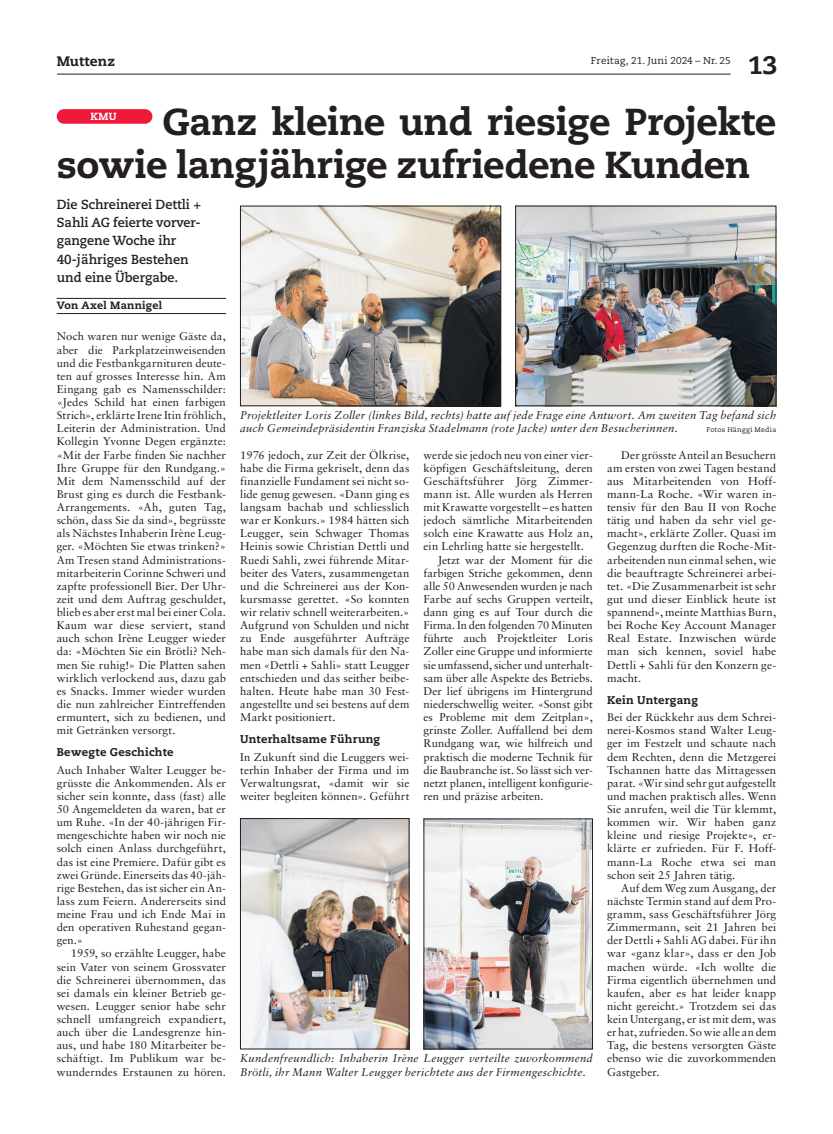
<style>
.page{position:relative;width:833px;height:1134px;background:#fff}
.page>*{position:absolute;margin:0;border:0;box-sizing:border-box;transform-origin:0 0}
.t1{font:800 37.5px/42.5px "Caecilia LT Pro 85";letter-spacing:-.015em;color:#231f20}
.t2{font:800 25.25px "Caecilia LT Pro 85";color:#231f20}
.t3{font:800 13.75px "Caecilia LT Pro 85";letter-spacing:.01em;color:#231f20}
.t4{font:700 13.12px/18.1px "Caecilia LT Pro 75";color:#231f20}
.t5{font:11.25px/13.1px "Sabon LT Pro";color:#231f20;text-align:justify}
.t6{font:italic 11.25px/13.1px "Sabon LT Pro";letter-spacing:.02em;color:#231f20}
.t7{font:800 11.25px "Caecilia LT Pro 85";letter-spacing:.02em;color:#231f20}
.t8{font:11.25px "Sabon LT Pro";letter-spacing:.02em;color:#231f20}
.t9{font:800 10.62px "Caecilia LT Pro 85";letter-spacing:.02em;color:#231f20}
.t10{font:800 10.38px "Caecilia LT Pro 85";color:#fff}
.t11{font:10px "Caecilia LT Pro 55 Roman";letter-spacing:.015em;color:#231f20}
.t12{font:6.88px "Caecilia LT Pro 55 Roman";letter-spacing:.04em;color:#231f20}
</style>
<div class="page">
<hr style="left:57px;top:298px;width:169px;height:1px;background:#231f20">
<hr style="left:57px;top:313px;width:169px;height:1px;background:#231f20">
<div style="left:57px;top:109px;width:95px;height:15px;background:#ed1a3a;border-radius:7px"></div>
<img style="left:425px;top:821px;width:166px;height:226px">
<div style="left:423px;top:819px;width:170px;height:230px;border:1px solid #231f20"></div>
<img style="left:517px;top:208px;width:257px;height:196px">
<div style="left:515px;top:206px;width:261px;height:200px;border:1px solid #231f20"></div>
<img style="left:242px;top:820px;width:165px;height:227px">
<div style="left:240px;top:818px;width:169px;height:231px;border:1px solid #231f20"></div>
<img style="left:242px;top:208px;width:257px;height:196px">
<div style="left:240px;top:206px;width:261px;height:200px;border:1px solid #231f20"></div>
<hr style="left:57px;top:74px;width:673px;height:1px;background:#231f20">
<p class="t3" style="left:57px;top:52px;width:60px">Muttenz</p>
<p class="t11" style="left:591px;top:54px;width:141px">Freitag, 21. Juni 2024 – Nr. 25</p>
<h2 class="t2" style="left:748px;top:48px;width:31px">13</h2>
<h1 class="t1" style="left:57px;top:100px;width:721px;text-indent:106px">Ganz kleine und riesige Projekte sowie langjährige zufriedene Kunden</h1>
<p class="t4" style="left:57px;top:195px;width:146px">Die Schreinerei Dettli +<br>Sahli AG feierte vorver&shy;gangene Woche ihr<br>40-jähriges Bestehen und eine Übergabe.</p>
<p class="t9" style="left:57px;top:298px;width:107px">Von Axel Mannigel</p>
<p class="t5" style="left:57px;top:330px;width:171px">Noch waren nur wenige Gäste da, aber die Parkplatzeinweisenden und die Festbankgarnituren deute&shy;ten auf grosses Interesse hin. Am Eingang gab es Namensschilder: «Jedes Schild hat einen farbigen Strich», erklärte Irene Itin fröhlich, Leiterin der Administration. Und Kollegin Yvonne Degen ergänzte: «Mit der Farbe finden Sie nachher Ihre Gruppe für den Rundgang.» Mit dem Namensschild auf der Brust ging es durch die Festbank-Arrangements. «Ah, guten Tag, schön, dass Sie da sind», begrüsste als Nächstes Inhaberin Irène Leug&shy;ger. «Möchten Sie etwas trinken?» Am Tresen stand Administrations&shy;mitarbeiterin Corinne Schweri und zapfte professionell Bier. Der Uhr&shy;zeit und dem Auftrag geschuldet, blieb es aber erst mal bei einer Cola.<br>Kaum war diese serviert, stand auch schon Irène Leugger wieder da: «Möchten Sie ein Brötli? Neh&shy;men Sie ruhig!» Die Platten sahen wirklich verlockend aus, dazu gab es Snacks. Immer wieder wurden die nun zahlreicher Eintreffenden ermuntert, sich zu bedienen, und mit Getränken versorgt.</p>
<p class="t7" style="left:57px;top:744px;width:118px">Bewegte Geschichte</p>
<p class="t5" style="left:57px;top:763px;width:171px">Auch Inhaber Walter Leugger be&shy;grüsste die Ankommenden. Als er sicher sein konnte, dass (fast) alle 50 Angemeldeten da waren, bat er um Ruhe. «In der 40-jährigen Fir&shy;mengeschichte haben wir noch nie solch einen Anlass durchgeführt, das ist eine Premiere. Dafür gibt es zwei Gründe. Einerseits das 40-jäh&shy;rige Bestehen, das ist sicher ein An&shy;lass zum Feiern. Andererseits sind meine Frau und ich Ende Mai in den operativen Ruhestand gegan&shy;gen.»</p>
<p class="t5" style="left:57px;top:947px;width:171px;text-indent:14px">1959, so erzählte Leugger, habe sein Vater von seinem Grossvater die Schreinerei übernommen, das sei damals ein kleiner Betrieb ge&shy;wesen. Leugger senior habe sehr schnell umfangreich expandiert, auch über die Landesgrenze hin&shy;aus, und habe 180 Mitarbeiter be&shy;schäftigt. Im Publikum war be&shy;wunderndes Erstaunen zu hören.</p>
<p class="t10" style="left:90px;top:109px;width:28px">KMU</p>
<p class="t6" style="left:240px;top:408px;width:537px">Projektleiter Loris Zoller (linkes Bild, rechts) hatte auf jede Frage eine Antwort. Am zweiten Tag befand sich auch Gemeindepräsidentin Franziska Stadelmann (rote Jacke) unter den Besucherinnen.</p>
<p class="t12" style="left:706px;top:425px;width:71px">Fotos Hänggi Media</p>
<p class="t5" style="left:240px;top:448px;width:171px">1976 jedoch, zur Zeit der Ölkrise, habe die Firma gekriselt, denn das finanzielle Fundament sei nicht so&shy;lide genug gewesen. «Dann ging es langsam bachab und schliesslich war er Konkurs.» 1984 hätten sich Leugger, sein Schwager Thomas Heinis sowie Christian Dettli und Ruedi Sahli, zwei führende Mitar&shy;beiter des Vaters, zusammengetan und die Schreinerei aus der Kon&shy;kursmasse gerettet. «So konnten wir relativ schnell weiterarbeiten.» Aufgrund von Schulden und nicht zu Ende ausgeführter Aufträge habe man sich damals für den Na&shy;men «Dettli + Sahli» statt Leugger entschieden und das seither beibe&shy;halten. Heute habe man 30 Fest&shy;angestellte und sei bestens auf dem Markt positioniert.</p>
<p class="t7" style="left:240px;top:731px;width:142px">Unterhaltsame Führung</p>
<p class="t5" style="left:240px;top:750px;width:171px">In Zukunft sind die Leuggers wei&shy;terhin Inhaber der Firma und im Verwaltungsrat, «damit wir sie weiter begleiten können». Geführt</p>
<p class="t5" style="left:607px;top:448px;width:171px;text-indent:14px">Der grösste Anteil an Besuchern am ersten von zwei Tagen bestand aus Mitarbeitenden von Hoff&shy;mann-La Roche. «Wir waren in&shy;tensiv für den Bau II von Roche tätig und haben da sehr viel ge&shy;macht», erklärte Zoller. Quasi im Gegenzug durften die Roche-Mit&shy;arbeitenden nun einmal sehen, wie die beauftragte Schreinerei arbei&shy;tet. «Die Zusammenarbeit ist sehr gut und dieser Einblick heute ist spannend», meinte Matthias Burn, bei Roche Key Account Manager Real Estate. Inzwischen würde man sich kennen, soviel habe Dettli + Sahli für den Konzern ge&shy;macht.</p>
<p class="t7" style="left:607px;top:692px;width:92px">Kein Untergang</p>
<p class="t5" style="left:607px;top:710px;width:171px">Bei der Rückkehr aus dem Schrei&shy;nerei-Kosmos stand Walter Leug&shy;ger im Festzelt und schaute nach dem Rechten, denn die Metzgerei Tschannen hatte das Mittagessen parat. «Wir sind sehr gut aufgestellt und machen praktisch alles. Wenn Sie anrufen, weil die Tür klemmt, kommen wir. Wir haben ganz kleine und riesige Projekte», er&shy;klärte er zufrieden. Für F. Hoff&shy;mann-La Roche etwa sei man schon seit 25 Jahren tätig.</p>
<p class="t5" style="left:607px;top:881px;width:171px;text-indent:14px">Auf dem Weg zum Ausgang, der nächste Termin stand auf dem Pro&shy;gramm, sass Geschäftsführer Jörg Zimmermann, seit 21 Jahren bei der Dettli + Sahli AG dabei. Für ihn war «ganz klar», dass er den Job machen würde. «Ich wollte die Firma eigentlich übernehmen und kaufen, aber es hat leider knapp nicht gereicht.» Trotzdem sei das kein Untergang, er ist mit dem, was er hat, zufrieden. So wie alle an dem Tag, die bestens versorgten Gäste ebenso wie die zuvorkommenden Gastgeber.</p>
<p class="t5" style="left:423px;top:448px;width:171px">werde sie jedoch neu von einer vier-</p>
<p class="t5" style="left:423px;top:461px;width:171px">köpfigen Geschäftsleitung, deren</p>
<p class="t8" style="left:423px;top:474px;width:171px">Geschäftsführer Jörg Zimmer-</p>
<p class="t5" style="left:423px;top:487px;width:171px">mann ist. Alle wurden als Herren</p>
<p class="t5" style="left:423px;top:500px;width:171px">mit Krawatte vorgestellt – es hatten</p>
<p class="t5" style="left:423px;top:513px;width:171px">jedoch sämtliche Mitarbeitenden</p>
<p class="t5" style="left:423px;top:527px;width:171px">solch eine Krawatte aus Holz an,</p>
<p class="t5" style="left:423px;top:540px;width:162px">ein Lehrling hatte sie hergestellt.</p>
<p class="t5" style="left:438px;top:553px;width:157px">Jetzt war der Moment für die</p>
<p class="t5" style="left:423px;top:566px;width:171px">farbigen Striche gekommen, denn</p>
<p class="t5" style="left:423px;top:579px;width:171px">alle 50 Anwesenden wurden je nach</p>
<p class="t5" style="left:423px;top:592px;width:171px">Farbe auf sechs Gruppen verteilt,</p>
<p class="t5" style="left:423px;top:605px;width:171px">dann ging es auf Tour durch die</p>
<p class="t5" style="left:423px;top:618px;width:171px">Firma. In den folgenden 70 Minuten</p>
<p class="t5" style="left:423px;top:632px;width:171px">führte auch Projektleiter Loris</p>
<p class="t5" style="left:423px;top:645px;width:171px">Zoller eine Gruppe und informierte</p>
<p class="t5" style="left:423px;top:658px;width:171px">sie umfassend, sicher und unterhalt-</p>
<p class="t5" style="left:423px;top:671px;width:171px">sam über alle Aspekte des Betriebs.</p>
<p class="t5" style="left:423px;top:684px;width:171px">Der lief übrigens im Hintergrund</p>
<p class="t5" style="left:423px;top:697px;width:171px">niederschwellig weiter. «Sonst gibt</p>
<p class="t5" style="left:423px;top:710px;width:171px">es Probleme mit dem Zeitplan»,</p>
<p class="t5" style="left:423px;top:723px;width:171px">grinste Zoller. Auffallend bei dem</p>
<p class="t5" style="left:423px;top:737px;width:171px">Rundgang war, wie hilfreich und</p>
<p class="t5" style="left:423px;top:750px;width:171px">praktisch die moderne Technik für</p>
<p class="t5" style="left:423px;top:763px;width:171px">die Baubranche ist. So lässt sich ver-</p>
<p class="t5" style="left:423px;top:776px;width:171px">netzt planen, intelligent konfigurie-</p>
<p class="t5" style="left:423px;top:789px;width:122px">ren und präzise arbeiten.</p>
<p class="t6" style="left:240px;top:1052px;width:354px">Kundenfreundlich: Inhaberin Irène Leugger verteilte zuvorkommend<br>Brötli, ihr Mann Walter Leugger berichtete aus der Firmengeschichte.</p>
</div>
